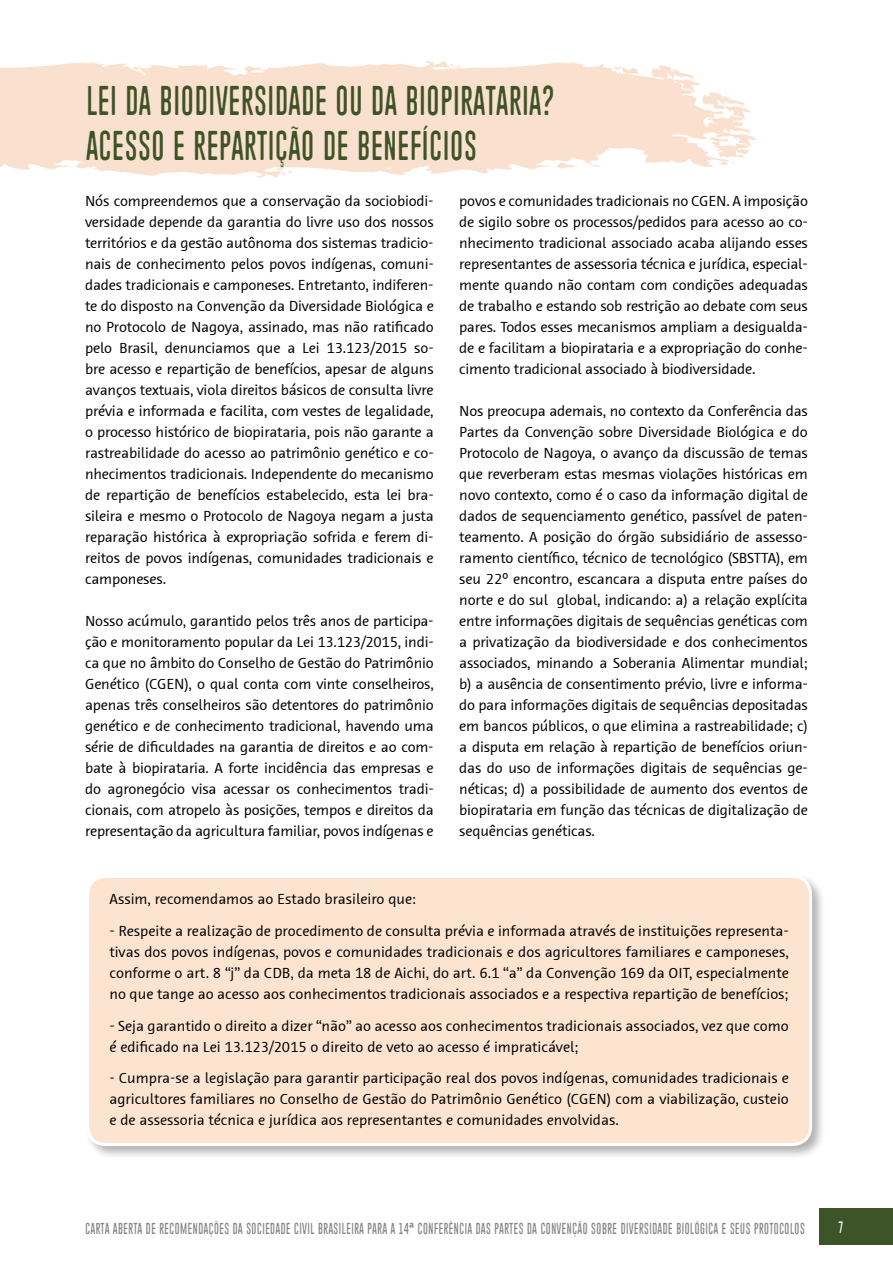
<style>
.page{position:relative;width:893px;height:1263px;background:#fff}
.page>*{position:absolute;margin:0;border:0;box-sizing:border-box;transform-origin:0 0}
.t1{font:41.55px/44.5px "Piparivahtiperhonen";letter-spacing:-.01em;color:#3d5328}
.t2{font:16.5px "Piparivahtiperhonen";color:#fff}
.t3{font:15.9px "Piparivahtiperhonen";color:#878787}
.t4{font:15px/21px "Schering Sans";color:#000;text-align:justify}
.s1{font-family:"Bahnschrift 400 100"}
</style>
<div class="page">
<div style="left:819px;top:1208px;width:74px;height:37px;background:#3d5328"></div>
<img style="left:0;top:61px;width:755px;height:116px">
<div style="left:84px;top:873px;width:742px;height:287px;background:#000;opacity:.3"></div>
<div style="left:88px;top:876px;width:723px;height:268px;background:#fde4d0;border-radius:18px"></div>
<div style="left:86px;top:875px;width:726px;height:271px;border:3px solid #fff;border-radius:18px"></div>
<h1 class="t1" style="left:86px;top:79px;width:471px">LEI DA BIODIVERSIDADE OU DA BIOPIRATARIA?<br>ACESSO E REPARTIÇÃO DE BENEFÍCIOS</h1>
<p class="t4" style="left:85px;top:190px;width:350px">Nós compreendemos que a conservação da sociobiodi&shy;versidade depende da garantia do livre uso dos nossos territórios e da gestão autônoma dos sistemas tradicio&shy;nais de conhecimento pelos povos indígenas, comuni&shy;dades tradicionais e camponeses. Entretanto, indiferen&shy;te do disposto na Convenção da Diversidade Biológica e no Protocolo de Nagoya, assinado, mas não ratificado pelo Brasil, denunciamos que a Lei 13.123/2015 so&shy;bre acesso e repartição de benefícios, apesar de alguns avanços textuais, viola direitos básicos de consulta livre prévia e informada e facilita, com vestes de legalidade, o processo histórico de biopirataria, pois não garante a rastreabilidade do acesso ao patrimônio genético e co&shy;nhecimentos tradicionais. Independente do mecanismo de repartição de benefícios estabelecido, esta lei bra&shy;sileira e mesmo o Protocolo de Nagoya negam a justa reparação histórica à expropriação sofrida e ferem di&shy;reitos de povos indígenas, comunidades tradicionais e camponeses.</p>
<p class="t4" style="left:85px;top:610px;width:350px">Nosso acúmulo, garantido pelos três anos de participa&shy;ção e monitoramento popular da Lei 13.123/2015, indi&shy;ca que no âmbito do Conselho de Gestão do Patrimônio Genético (CGEN), o qual conta com vinte conselheiros, apenas três conselheiros são detentores do patrimônio genético e de conhecimento tradicional, havendo uma série de dificuldades na garantia de direitos e ao com&shy;bate à biopirataria. A forte incidência das empresas e do agronegócio visa acessar os conhecimentos tradi&shy;cionais, com atropelo às posições, tempos e direitos da representação da agricultura familiar, povos indígenas e</p>
<p class="t4" style="left:459px;top:190px;width:350px">povos e comunidades tradicionais no CGEN. A imposição de sigilo sobre os processos/pedidos para acesso ao co&shy;nhecimento tradicional associado acaba alijando esses representantes de assessoria técnica e jurídica, especial&shy;mente quando não contam com condições adequadas de trabalho e estando sob restrição ao debate com seus pares. Todos esses mecanismos ampliam a desigualda&shy;de e facilitam a biopirataria e a expropriação do conhe&shy;cimento tradicional associado à biodiversidade.</p>
<p class="t4" style="left:459px;top:400px;width:350px">Nos preocupa ademais, no contexto da Conferência das Partes da Convenção sobre Diversidade Biológica e do Protocolo de Nagoya, o avanço da discussão de temas que reverberam estas mesmas violações históricas em novo contexto, como é o caso da informação digital de dados de sequenciamento genético, passível de paten&shy;teamento. A posição do órgão subsidiário de assesso&shy;ramento científico, técnico de tecnológico (SBSTTA), em seu 22º encontro, escancara a disputa entre países do norte e do sul global, indicando: a) a relação explícita entre informações digitais de sequências genéticas com a privatização da biodiversidade e dos conhecimentos associados, minando a Soberania Alimentar mundial; b) a ausência de consentimento prévio, livre e informa&shy;do para informações digitais de sequências depositadas em bancos públicos, o que elimina a rastreabilidade; c) a disputa em relação à repartição de benefícios oriun&shy;das do uso de informações digitais de sequências ge&shy;néticas; d) a possibilidade de aumento dos eventos de biopirataria em função das técnicas de digitalização de sequências genéticas.</p>
<p class="t4" style="left:109px;top:888px;width:308px">Assim, recomendamos ao Estado brasileiro que:</p>
<p class="t4" style="left:109px;top:920px;width:681px">- Respeite a realização de procedimento de consulta prévia e informada através de instituições representa&shy;tivas dos povos indígenas, povos e comunidades tradicionais e dos agricultores familiares e camponeses, conforme o art. 8 “j” da CDB, da meta 18 de Aichi, do art. 6.1 “a” da Convenção 169 da OIT, especialmente no que tange ao acesso aos conhecimentos tradicionais associados e a respectiva repartição de benefícios;</p>
<p class="t4" style="left:109px;top:1015px;width:681px">- Seja garantido o direito a dizer “não” ao acesso aos conhecimentos tradicionais associados, vez que como é edificado na Lei 13.123/2015 o direito de veto ao acesso é impraticável;</p>
<p class="t4" style="left:109px;top:1067px;width:681px">- Cumpra-se a legislação para garantir participação real dos povos indígenas, comunidades tradicionais e agricultores familiares no Conselho de Gestão do Patrimônio Genético (CGEN) com a viabilização, custeio e de assessoria técnica e jurídica aos representantes e comunidades envolvidas.</p>
<p class="t3" style="left:85px;top:1221px;width:721px">CARTA ABERTA DE RECOMENDAÇÕES DA SOCIEDADE CIVIL BRASILEIRA PARA A 14<span class="s1">ª</span> CONFERÊNCIA DAS PARTES DA CONVENÇÃO SOBRE DIVERSIDADE BIOLÓGICA E SEUS PROTOCOLOS</p>
<p class="t2" style="left:838px;top:1219px;width:7px">7</p>
</div>
